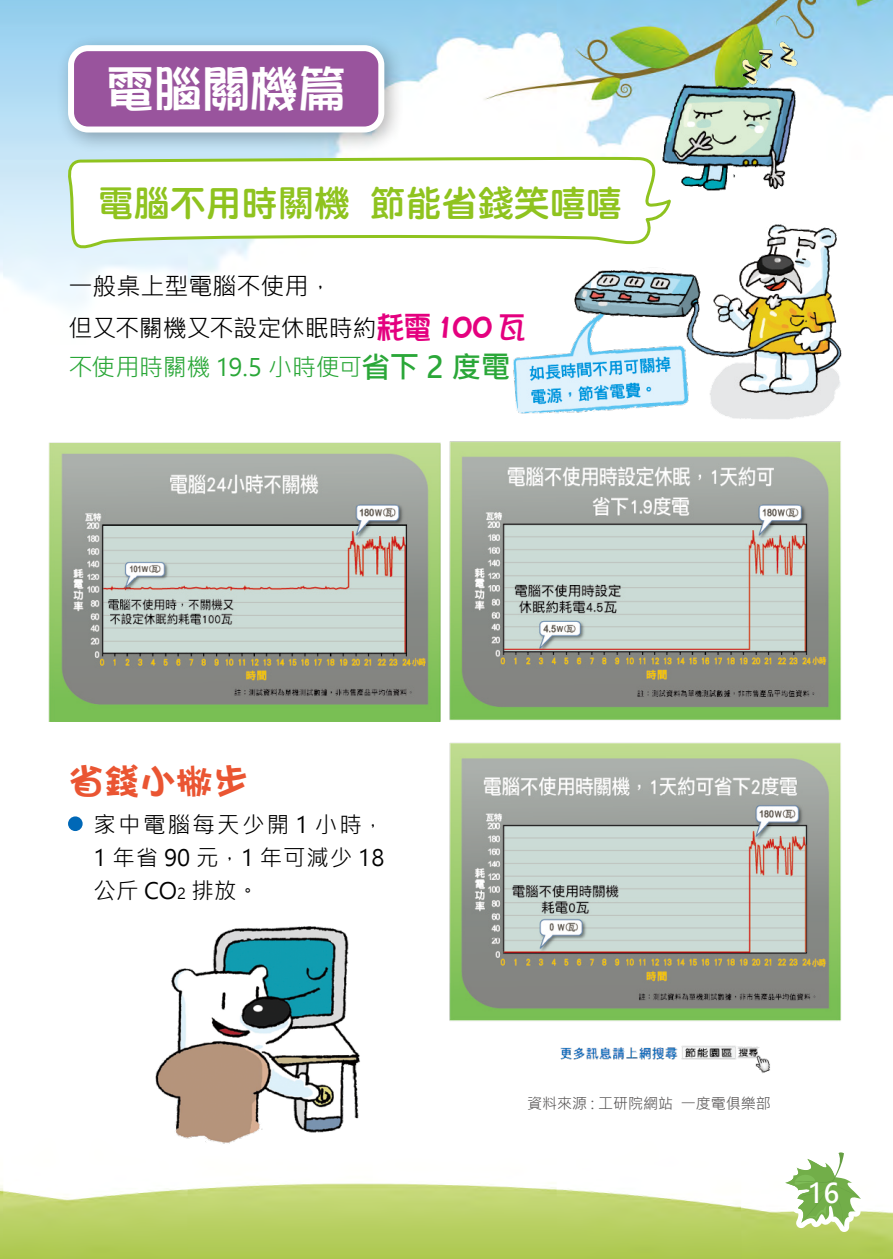
<style>
.page{position:relative;width:893px;height:1259px;background:#fff}
.page>*{position:absolute;margin:0;border:0;box-sizing:border-box;transform-origin:0 0}
.t1{font:48px "DFPOP1 Std W7";color:#fff}
.t2{font:36px "DF Yuan Std W8";color:#8fc31f}
.t3{font:36px "DF Hai Bao Std W9";color:#ea5532}
.t4{font:27px "Microsoft Jheng Hei UI Bold";color:#fff}
.t5{font:24px/42px "Microsoft Jheng Hei UI Regular";color:#000}
.t6{font:24px "Microsoft Jheng Hei UI Regular";letter-spacing:-.01em;color:#2aa738}
.t7{font:22.5px/33px "Microsoft Jheng Hei UI Regular";letter-spacing:.04em;color:#000;text-align:justify}
.t8{font:15px "Microsoft Jheng Hei UI Regular";color:#595757}
.s1{font-family:"DFPOP1 Std W7";font-size:30px;color:#e4007f}
.s2{font-family:"Microsoft Jheng Hei UI Bold";font-size:30px}
.s3{font-size:15px}
</style>
<div class="page">
<img style="left:0;top:0;width:893px;height:1259px">
<img style="left:39px;top:435px;width:811px;height:648px">
<img style="left:500px;top:213px;width:357px;height:216px">
<img style="left:648px;top:17px;width:168px;height:192px">
<svg style="left:63px;top:156px;width:609px;height:98px"></svg>
<svg style="left:780px;top:1147px;width:86px;height:85px"></svg>
<div style="left:55px;top:32px;width:350px;height:121px;background:#000;opacity:.3"></div>
<div style="left:71px;top:48px;width:310px;height:81px;background:#99549d;border-radius:17px"></div>
<div style="left:68px;top:45px;width:316px;height:87px;border:6px solid #fff;border-radius:17px"></div>
<div style="left:68px;top:816px;width:15px;height:15px;background:#0068b7;border-radius:50%"></div>
<img style="left:131px;top:919px;width:289px;height:237px">
<h1 class="t1" style="left:106px;top:63px;width:241px">電腦關機篇</h1>
<h2 class="t2" style="left:98px;top:183px;width:526px">電腦不用時關機 節能省錢笑嘻嘻</h2>
<p class="t5" style="left:68px;top:265px;width:459px">一般桌上型電腦不使用，<br>但又不關機又不設定休眠時約<span class="s1">耗電 100 瓦</span></p>
<p class="t6" style="left:68px;top:352px;width:444px">不使用時關機 19.5 小時便可<span class="s2">省下 2 度電</span></p>
<h2 class="t3" style="left:68px;top:761px;width:181px">省錢小撇步</h2>
<p class="t7" style="left:94px;top:808px;width:292px">家中電腦每天少開 1 小時，1 年省 90 元，1 年可減少 18公斤 CO<span class="s3">2</span> 排放。</p>
<p class="t8" style="left:527px;top:1094px;width:245px">資料來源 : 工研院網站一度電俱樂部</p>
<p class="t4" style="left:807px;top:1176px;width:34px">16</p>
</div>
